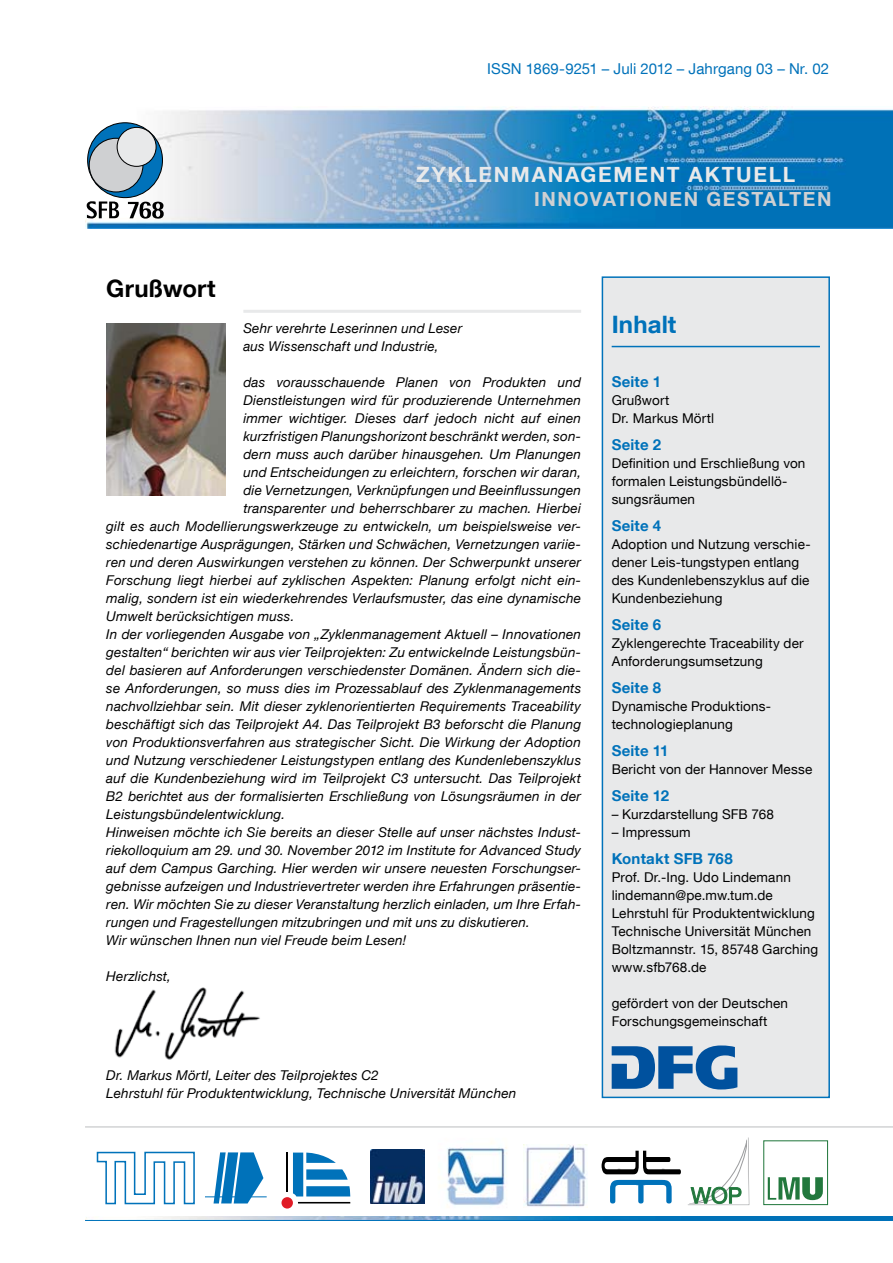
<style>
.page{position:relative;width:893px;height:1263px;background:#fff}
.page>*{position:absolute;margin:0;border:0;box-sizing:border-box;transform-origin:0 0}
.t1{font:700 24px "TUM Neue Helvetica";letter-spacing:.01em;color:#000}
.t2{font:700 24px "TUM Neue Helvetica";color:#0072ba}
.t3{font:700 21px "TUM Neue Helvetica";letter-spacing:.08em;color:#e8e9ea}
.t4{font:700 19.5px "TUM Neue Helvetica";letter-spacing:.08em;color:#cfd0d2}
.t5{font:700 15px "TUM Neue Helvetica";letter-spacing:.015em;color:#0072ba}
.t6{font:15px "TUM Neue Helvetica";letter-spacing:.005em;color:#0072ba}
.t7{font:italic 13.5px/18px "TUM Neue Helvetica";letter-spacing:.015em;color:#000}
.t8{font:13.5px/18px "TUM Neue Helvetica";letter-spacing:.01em;color:#000}
</style>
<div class="page">
<img style="left:445px;top:1142px;width:80px;height:64px">
<svg style="left:214px;top:1152px;width:49px;height:51px"></svg>
<hr style="left:205px;top:1196px;width:62px;height:1px;background:#0072ba">
<div style="left:281px;top:1197px;width:12px;height:11px;background:#e01b26;border-radius:50%"></div>
<hr style="left:286px;top:1152px;width:2px;height:40px;background:#000">
<svg style="left:298px;top:1202px;width:52px;height:1px"></svg>
<svg style="left:293px;top:1152px;width:57px;height:44px"></svg>
<img style="left:370px;top:1149px;width:55px;height:55px">
<svg style="left:97px;top:1151px;width:98px;height:54px"></svg>
<img style="left:524px;top:1145px;width:63px;height:62px">
<svg style="left:602px;top:1137px;width:148px;height:69px"></svg>
<div style="left:763px;top:1140px;width:65px;height:65px;border:1px solid #22783d"></div>
<svg style="left:768px;top:1177px;width:55px;height:23px"></svg>
<hr style="left:243px;top:310px;width:338px;height:3px;background:#e8e9ea">
<div style="left:602px;top:277px;width:227px;height:820px;background:#e8e9ea"></div>
<hr style="left:612px;top:346px;width:208px;height:1px;background:#0072ba">
<svg style="left:612px;top:1045px;width:125px;height:44px"></svg>
<div style="left:602px;top:276px;width:228px;height:822px;border:2px solid #0072ba"></div>
<img style="left:106px;top:324px;width:119px;height:171px">
<img style="left:114px;top:987px;width:146px;height:73px">
<hr style="left:85px;top:1126px;width:808px;height:2px;background:#d2d3d4">
<img style="left:85px;top:1216px;width:808px;height:4px">
<hr style="left:85px;top:1220px;width:808px;height:1px;background:#0072ba">
<img style="left:85px;top:106px;width:808px;height:123px">
<svg style="left:87px;top:201px;width:77px;height:18px"></svg>
<svg style="left:88px;top:123px;width:74px;height:75px"></svg>
<div style="left:87px;top:122px;width:76px;height:76px;border:1px solid #000;border-radius:50%"></div>
<div style="left:89px;top:138px;width:54px;height:54px;background:#cfd0d2;border-radius:50%"></div>
<div style="left:89px;top:138px;width:54px;height:54px;border:1px solid #000;border-radius:50%"></div>
<div style="left:117px;top:127px;width:39px;height:39px;background:#e8e9ea;border-radius:50%"></div>
<div style="left:117px;top:127px;width:40px;height:40px;border:1px solid #000;border-radius:50%"></div>
<p class="t6" style="left:487px;top:60px;width:343px">ISSN 1869-9251 – Juli 2012 – Jahrgang 03 – Nr. 02</p>
<h1 class="t1" style="left:106px;top:273px;width:111px">GRUßWORT</h1>
<h2 class="t3" style="left:416px;top:161px;width:381px">ZYKLENMANAGEMENT AKTUELL</h2>
<h3 class="t4" style="left:534px;top:187px;width:299px">INNOVATIONEN GESTALTEN</h3>
<p class="t7" style="left:243px;top:319px;width:220px">Sehr verehrte Leserinnen und Leser aus Wissenschaft und Industrie,</p>
<p class="t7" style="left:243px;top:373px;width:339px">das vorausschauende Planen von Produkten und</p>
<p class="t7" style="left:243px;top:391px;width:339px">Dienstleistungen wird für produzierende Unternehmen</p>
<p class="t7" style="left:243px;top:409px;width:339px">immer wichtiger. Dieses darf jedoch nicht auf einen</p>
<p class="t7" style="left:243px;top:427px;width:339px">kurzfristigen Planungshorizont beschränkt werden, son-</p>
<p class="t7" style="left:243px;top:445px;width:339px">dern muss auch darüber hinausgehen. Um Planungen</p>
<p class="t7" style="left:243px;top:463px;width:339px">und Entscheidungen zu erleichtern, forschen wir daran,</p>
<p class="t7" style="left:243px;top:481px;width:339px">die Vernetzungen, Verknüpfungen und Beeinflussungen</p>
<p class="t7" style="left:243px;top:499px;width:339px">transparenter und beherrschbarer zu machen. Hierbei</p>
<p class="t7" style="left:106px;top:517px;width:476px">gilt es auch Modellierungswerkzeuge zu entwickeln, um beispielsweise ver-</p>
<p class="t7" style="left:106px;top:535px;width:476px">schiedenartige Ausprägungen, Stärken und Schwächen, Vernetzungen variie-</p>
<p class="t7" style="left:106px;top:553px;width:476px">ren und deren Auswirkungen verstehen zu können. Der Schwerpunkt unserer</p>
<p class="t7" style="left:106px;top:571px;width:476px">Forschung liegt hierbei auf zyklischen Aspekten: Planung erfolgt nicht ein-</p>
<p class="t7" style="left:106px;top:589px;width:476px">malig, sondern ist ein wiederkehrendes Verlaufsmuster, das eine dynamische</p>
<p class="t7" style="left:106px;top:607px;width:190px">Umwelt berücksichtigen muss.</p>
<p class="t7" style="left:106px;top:625px;width:476px">In der vorliegenden Ausgabe von „Zyklenmanagement Aktuell – Innovationen</p>
<p class="t7" style="left:106px;top:643px;width:476px">gestalten“ berichten wir aus vier Teilprojekten: Zu entwickelnde Leistungsbün-</p>
<p class="t7" style="left:106px;top:661px;width:476px">del basieren auf Anforderungen verschiedenster Domänen. Ändern sich die-</p>
<p class="t7" style="left:106px;top:679px;width:476px">se Anforderungen, so muss dies im Prozessablauf des Zyklenmanagements</p>
<p class="t7" style="left:106px;top:697px;width:476px">nachvollziehbar sein. Mit dieser zyklenorientierten Requirements Traceability</p>
<p class="t7" style="left:106px;top:715px;width:476px">beschäftigt sich das Teilprojekt A4. Das Teilprojekt B3 beforscht die Planung</p>
<p class="t7" style="left:106px;top:733px;width:476px">von Produktionsverfahren aus strategischer Sicht. Die Wirkung der Adoption</p>
<p class="t7" style="left:106px;top:751px;width:476px">und Nutzung verschiedener Leistungstypen entlang des Kundenlebenszyklus</p>
<p class="t7" style="left:106px;top:769px;width:476px">auf die Kundenbeziehung wird im Teilprojekt C3 untersucht. Das Teilprojekt</p>
<p class="t7" style="left:106px;top:787px;width:476px">B2 berichtet aus der formalisierten Erschließung von Lösungsräumen in der</p>
<p class="t7" style="left:106px;top:805px;width:180px">Leistungsbündelentwicklung.</p>
<p class="t7" style="left:106px;top:823px;width:476px">Hinweisen möchte ich Sie bereits an dieser Stelle auf unser nächstes Indust-</p>
<p class="t7" style="left:106px;top:841px;width:476px">riekolloquium am 29. und 30. November 2012 im Institute for Advanced Study</p>
<p class="t7" style="left:106px;top:859px;width:476px">auf dem Campus Garching. Hier werden wir unsere neuesten Forschungser-</p>
<p class="t7" style="left:106px;top:877px;width:476px">gebnisse aufzeigen und Industrievertreter werden ihre Erfahrungen präsentie-</p>
<p class="t7" style="left:106px;top:895px;width:476px">ren. Wir möchten Sie zu dieser Veranstaltung herzlich einladen, um Ihre Erfah-</p>
<p class="t7" style="left:106px;top:913px;width:425px">rungen und Fragestellungen mitzubringen und mit uns zu diskutieren.</p>
<p class="t7" style="left:106px;top:931px;width:301px">Wir wünschen Ihnen nun viel Freude beim Lesen!</p>
<p class="t7" style="left:106px;top:967px;width:66px">Herzlichst,</p>
<p class="t7" style="left:106px;top:1066px;width:412px">Dr. Markus Mörtl, Leiter des Teilprojektes C2<br>Lehrstuhl für Produktentwicklung, Technische Universität München</p>
<h1 class="t2" style="left:612px;top:309px;width:66px">INHALT</h1>
<p class="t5" style="left:612px;top:372px;width:51px">SEITE 1</p>
<p class="t8" style="left:612px;top:391px;width:104px">Grußwort<br>Dr. Markus Mörtl</p>
<p class="t5" style="left:612px;top:435px;width:51px">SEITE 2</p>
<p class="t8" style="left:612px;top:454px;width:195px">Definition und Erschließung von formalen Leistungsbündellö&shy;sungsräumen</p>
<p class="t5" style="left:612px;top:516px;width:51px">SEITE 4</p>
<p class="t8" style="left:612px;top:535px;width:200px">Adoption und Nutzung verschie&shy;dener Leis-tungstypen entlang des Kundenlebenszyklus auf die<br>Kundenbeziehung</p>
<p class="t5" style="left:612px;top:615px;width:51px">SEITE 6</p>
<p class="t8" style="left:612px;top:634px;width:193px">Zyklengerechte Traceability der<br>Anforderungsumsetzung</p>
<p class="t5" style="left:612px;top:678px;width:51px">SEITE 8</p>
<p class="t8" style="left:612px;top:697px;width:161px">Dynamische Produktions&shy;technologieplanung</p>
<p class="t5" style="left:612px;top:741px;width:58px">SEITE 11</p>
<p class="t8" style="left:612px;top:760px;width:202px">Bericht von der Hannover Messe</p>
<p class="t5" style="left:612px;top:786px;width:59px">SEITE 12</p>
<p class="t8" style="left:612px;top:805px;width:164px">– Kurzdarstellung SFB 768</p>
<p class="t8" style="left:612px;top:823px;width:81px">– Impressum</p>
<p class="t5" style="left:612px;top:849px;width:123px">KONTAKT SFB 768</p>
<p class="t8" style="left:612px;top:868px;width:208px">Prof. Dr.-Ing. Udo Lindemann lindemann@pe.mw.tum.de<br>Lehrstuhl für Produktentwicklung<br>Technische Universität München<br>Boltzmannstr. 15, 85748 Garching www.sfb768.de</p>
<p class="t8" style="left:612px;top:994px;width:178px">gefördert von der Deutschen<br>Forschungsgemeinschaft</p>
</div>
